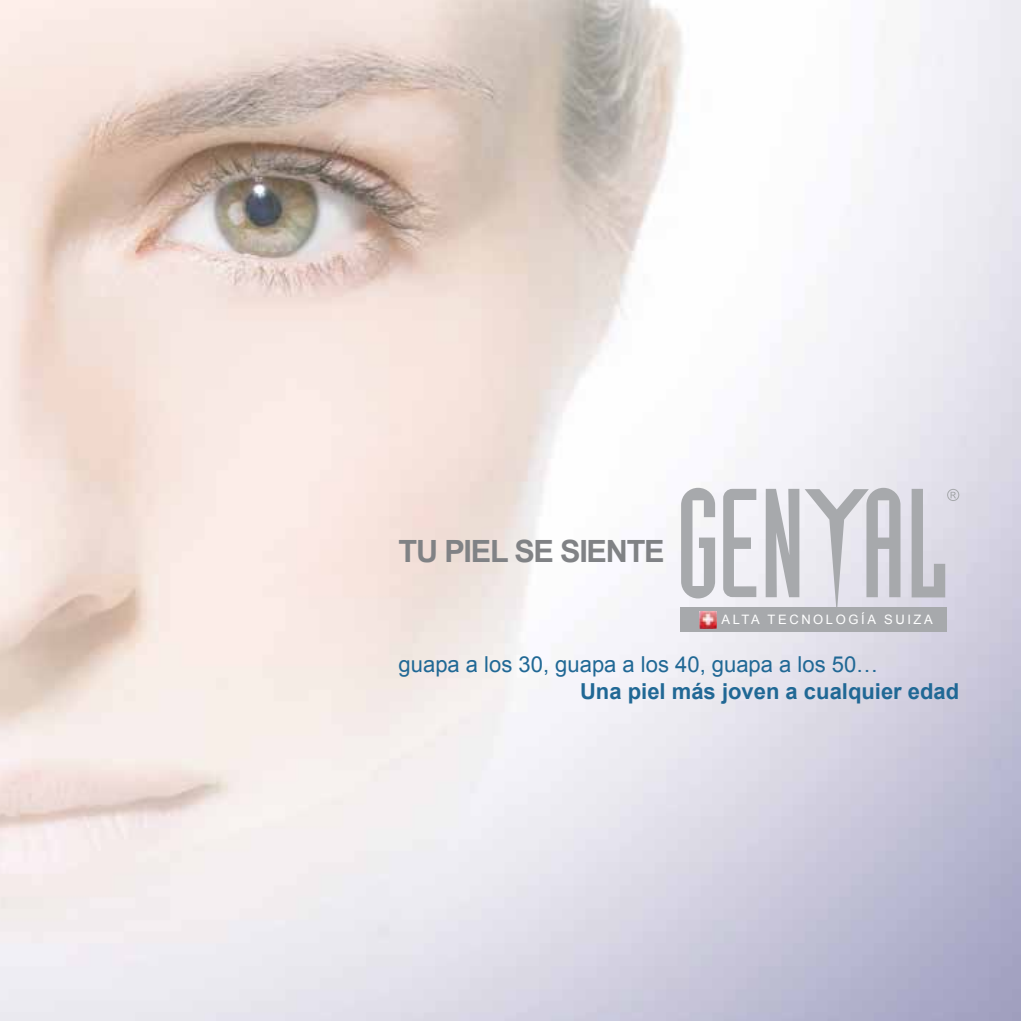
<style>
.page{position:relative;width:1021px;height:1021px;background:#fff}
.page>*{position:absolute;margin:0;border:0;box-sizing:border-box;transform-origin:0 0}
.t1{font:700 30.6px "Arial";letter-spacing:-.04em;color:#808285}
.t2{font:22px "Arial";color:#206895}
.t3{font:700 22px "Arial";color:#206895}
.t4{font:13px "Arial";letter-spacing:.2em;color:#fff}
</style>
<div class="page">
<img style="left:0;top:0;width:1020px;height:1020px">
<svg style="left:681px;top:488px;width:278px;height:126px"></svg>
<div style="left:680px;top:607px;width:266px;height:24px;background:#a7a9ac"></div>
<img style="left:699px;top:611px;width:17px;height:17px">
<h1 class="t1" style="left:398px;top:534px;width:267px">TU PIEL SE SIENTE</h1>
<p class="t4" style="left:721px;top:612px;width:213px">ALTA TECNOLOGÍA SUIZA</p>
<p class="t2" style="left:398px;top:652px;width:481px">guapa a los 30, guapa a los 40, guapa a los 50…</p>
<p class="t3" style="left:580px;top:679px;width:381px">Una piel más joven a cualquier edad</p>
</div>
